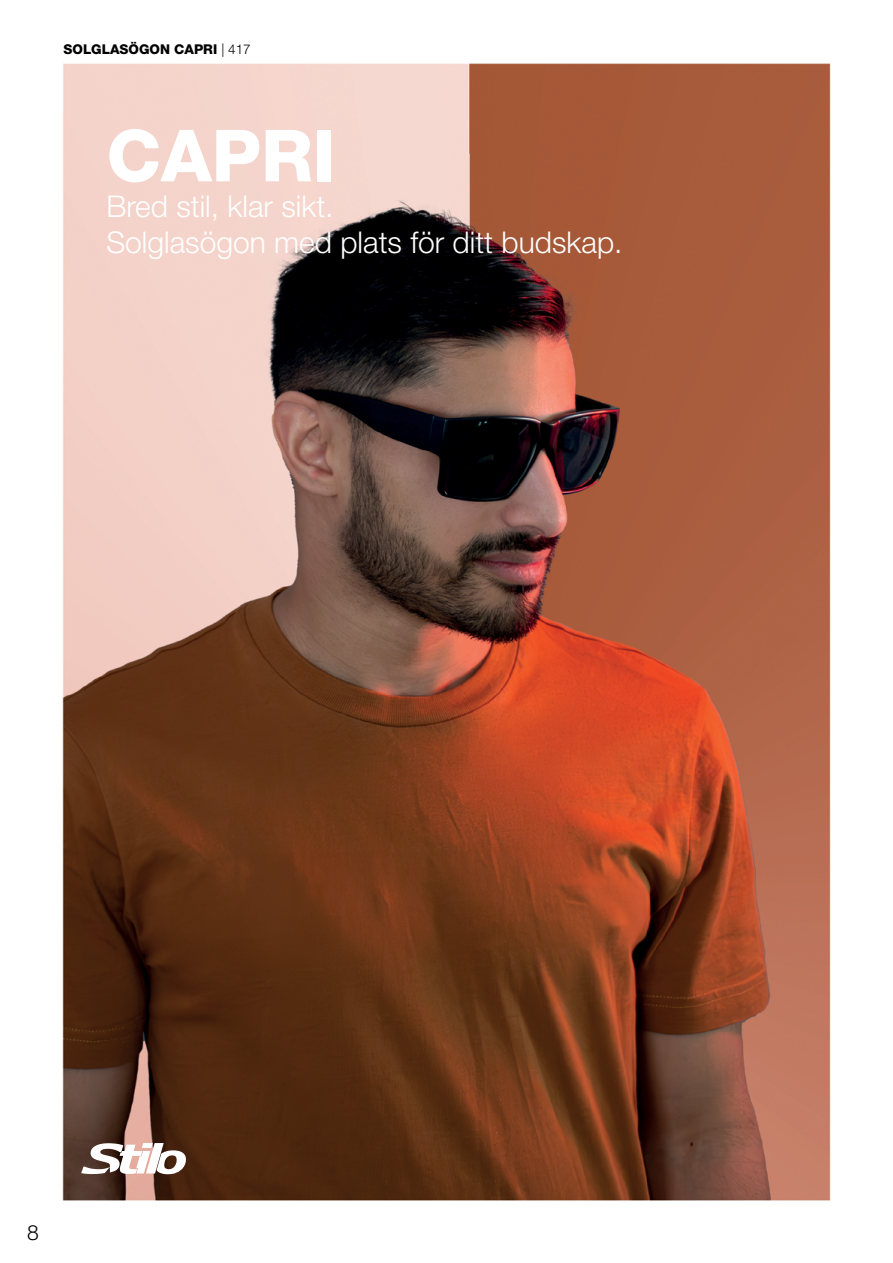
<style>
.page{position:relative;width:893px;height:1263px;background:#fff}
.page>*{position:absolute;margin:0;border:0;box-sizing:border-box;transform-origin:0 0}
.t1{font:800 72px "Helvetica Neue LT Pro";color:#fff}
.t2{font:300 30px/36px "Helvetica Neue LT Pro";color:#fff}
.t3{font:300 21px "Helvetica Neue LT Pro";color:#000}
.t4{font:800 13.5px "Helvetica Neue LT Pro";color:#000}
.s1{font-weight:300}
</style>
<div class="page">
<img style="left:62px;top:63px;width:769px;height:1138px">
<svg style="left:81px;top:1143px;width:105px;height:31px"></svg>
<p class="t4" style="left:64px;top:41px;width:189px">SOLGLASÖGON CAPRI <span class="s1">| 417</span></p>
<h1 class="t1" style="left:106px;top:113px;width:231px">CAPRI</h1>
<p class="t2" style="left:106px;top:188px;width:518px">Bred stil, klar sikt.<br>Solglasögon med plats för ditt budskap.</p>
<p class="t3" style="left:27px;top:1219px;width:13px">8</p>
</div>
